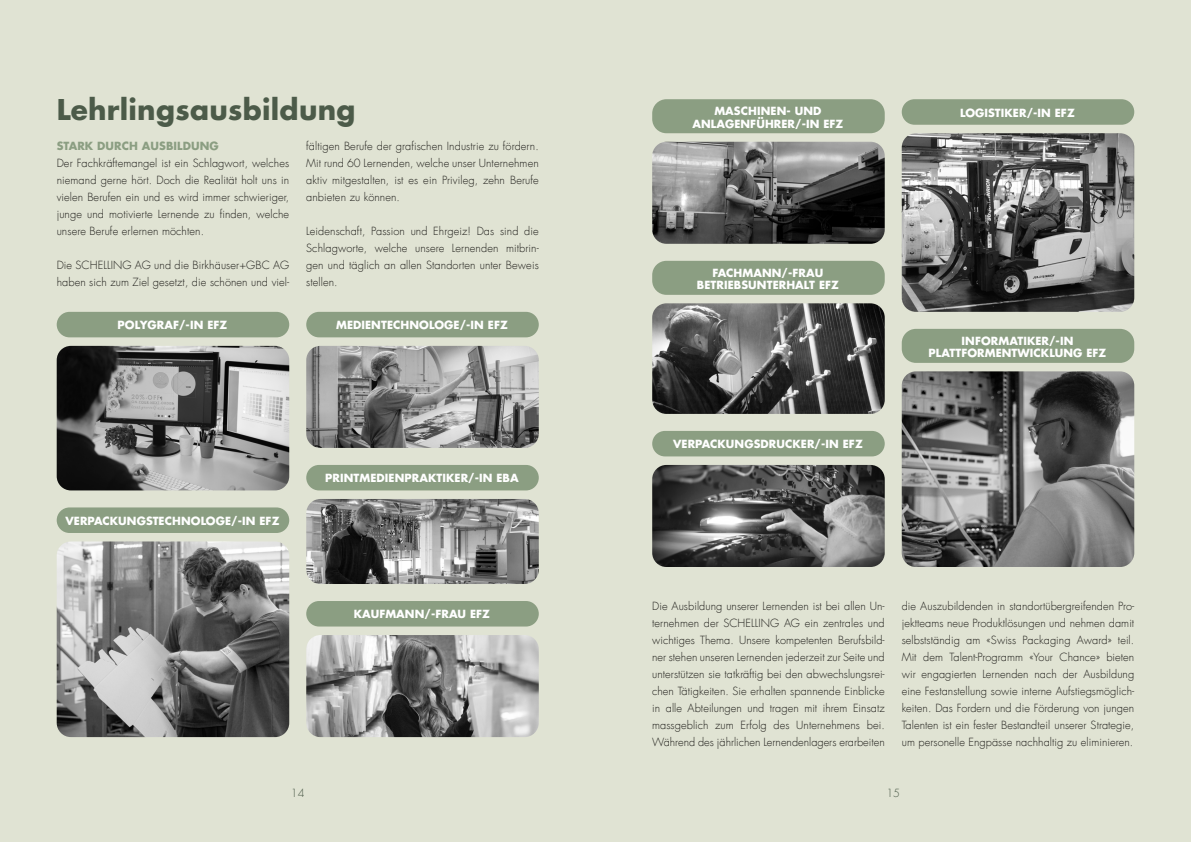
<style>
.page{position:relative;width:1191px;height:842px;background:#e0e3d3}
.page>*{position:absolute;margin:0;border:0;box-sizing:border-box;transform-origin:0 0}
.t1{font:700 28px "Futura Com";letter-spacing:.01em;color:#4c5b49}
.t2{font:300 11px/17px "Futura Com";letter-spacing:.01em;color:#21201c;text-align:justify}
.t3{font:700 11px/12.6px "Futura Com";letter-spacing:.01em;color:#fff;text-align:center}
.t4{font:700 11px "Futura Com";letter-spacing:.01em;color:#8b9e82}
.t5{font:300 11px "Futura Com";color:#4c5b49}
</style>
<div class="page">
<div style="left:57px;top:312px;width:232px;height:25px;background:#8b9e82;border-radius:13px"></div>
<div style="left:306px;top:601px;width:233px;height:25px;background:#8b9e82;border-radius:13px"></div>
<div style="left:306px;top:312px;width:233px;height:25px;background:#8b9e82;border-radius:13px"></div>
<div style="left:57px;top:507px;width:232px;height:26px;background:#8b9e82;border-radius:13px"></div>
<div style="left:306px;top:465px;width:233px;height:25px;background:#8b9e82;border-radius:13px"></div>
<img style="left:306px;top:346px;width:233px;height:102px">
<img style="left:306px;top:499px;width:233px;height:85px">
<img style="left:306px;top:635px;width:233px;height:102px">
<img style="left:57px;top:346px;width:232px;height:144px">
<img style="left:57px;top:541px;width:232px;height:196px">
<div style="left:901px;top:99px;width:233px;height:26px;background:#8b9e82;border-radius:13px"></div>
<div style="left:652px;top:261px;width:232px;height:34px;background:#8b9e82;border-radius:14px"></div>
<div style="left:652px;top:99px;width:232px;height:34px;background:#8b9e82;border-radius:14px"></div>
<div style="left:901px;top:329px;width:233px;height:34px;background:#8b9e82;border-radius:14px"></div>
<div style="left:652px;top:431px;width:232px;height:25px;background:#8b9e82;border-radius:13px"></div>
<img style="left:652px;top:303px;width:232px;height:111px">
<img style="left:652px;top:142px;width:232px;height:102px">
<img style="left:901px;top:133px;width:233px;height:179px">
<img style="left:901px;top:371px;width:233px;height:196px">
<img style="left:652px;top:465px;width:232px;height:102px">
<h1 class="t1" style="left:57px;top:88px;width:300px">Lehrlingsausbildung</h1>
<p class="t4" style="left:57px;top:138px;width:164px">STARK DURCH AUSBILDUNG</p>
<p class="t2" style="left:57px;top:155px;width:234px">Der Fachkräftemangel ist ein Schlagwort, welches niemand gerne hört. Doch die Realität holt uns in vielen Berufen ein und es wird immer schwieriger, junge und motivierte Lernende zu finden, welche unsere Berufe erlernen möchten.</p>
<p class="t2" style="left:57px;top:257px;width:234px">Die SCHELLING AG und die Birkhäuser+GBC AG haben sich zum Ziel gesetzt, die schönen und viel-</p>
<p class="t2" style="left:306px;top:138px;width:234px">fältigen Berufe der grafischen Industrie zu fördern.<br>Mit rund 60 Lernenden, welche unser Unternehmen aktiv mitgestalten, ist es ein Privileg, zehn Berufe anbieten zu können.</p>
<p class="t2" style="left:306px;top:223px;width:234px">Leidenschaft, Passion und Ehrgeiz! Das sind die Schlagworte, welche unsere Lernenden mitbrin&shy;gen und täglich an allen Standorten unter Beweis stellen.</p>
<p class="t3" style="left:117px;top:318px;width:111px">POLYGRAF/-IN EFZ</p>
<p class="t3" style="left:336px;top:318px;width:173px">MEDIENTECHNOLOGE/-IN EFZ</p>
<p class="t3" style="left:65px;top:514px;width:215px">VERPACKUNGSTECHNOLOGE/-IN EFZ</p>
<p class="t3" style="left:325px;top:471px;width:195px">PRINTMEDIENPRAKTIKER/-IN EBA</p>
<p class="t3" style="left:354px;top:607px;width:138px">KAUFMANN/-FRAU EFZ</p>
<p class="t3" style="left:692px;top:104px;width:152px">MASCHINEN- UND<br>ANLAGENFÜHRER/-IN EFZ</p>
<p class="t3" style="left:697px;top:266px;width:144px">FACHMANN/-FRAU<br>BETRIEBSUNTERHALT EFZ</p>
<p class="t3" style="left:673px;top:437px;width:191px">VERPACKUNGSDRUCKER/-IN EFZ</p>
<p class="t3" style="left:960px;top:106px;width:116px">LOGISTIKER/-IN EFZ</p>
<p class="t3" style="left:928px;top:334px;width:179px">INFORMATIKER/-IN<br>PLATTFORMENTWICKLUNG EFZ</p>
<p class="t2" style="left:652px;top:597px;width:234px">Die Ausbildung unserer Lernenden ist bei allen Un&shy;ternehmen der SCHELLING AG ein zentrales und wichtiges Thema. Unsere kompetenten Berufsbild&shy;ner stehen unseren Lernenden jederzeit zur Seite und unterstützen sie tatkräftig bei den abwechslungsrei&shy;chen Tätigkeiten. Sie erhalten spannende Einblicke in alle Abteilungen und tragen mit ihrem Einsatz massgeblich zum Erfolg des Unternehmens bei.<br>Während des jährlichen Lernendenlagers erarbeiten</p>
<p class="t2" style="left:901px;top:597px;width:234px">die Auszubildenden in standortübergreifenden Pro&shy;jektteams neue Produktlösungen und nehmen damit selbstständig am «Swiss Packaging Award» teil.<br>Mit dem Talent-Programm «Your Chance» bieten wir engagierten Lernenden nach der Ausbildung eine Festanstellung sowie interne Aufstiegsmöglich&shy;keiten. Das Fordern und die Förderung von jungen Talenten ist ein fester Bestandteil unserer Strategie, um personelle Engpässe nachhaltig zu eliminieren.</p>
<p class="t5" style="left:291px;top:785px;width:15px">14</p>
<p class="t5" style="left:886px;top:785px;width:15px">15</p>
</div>
